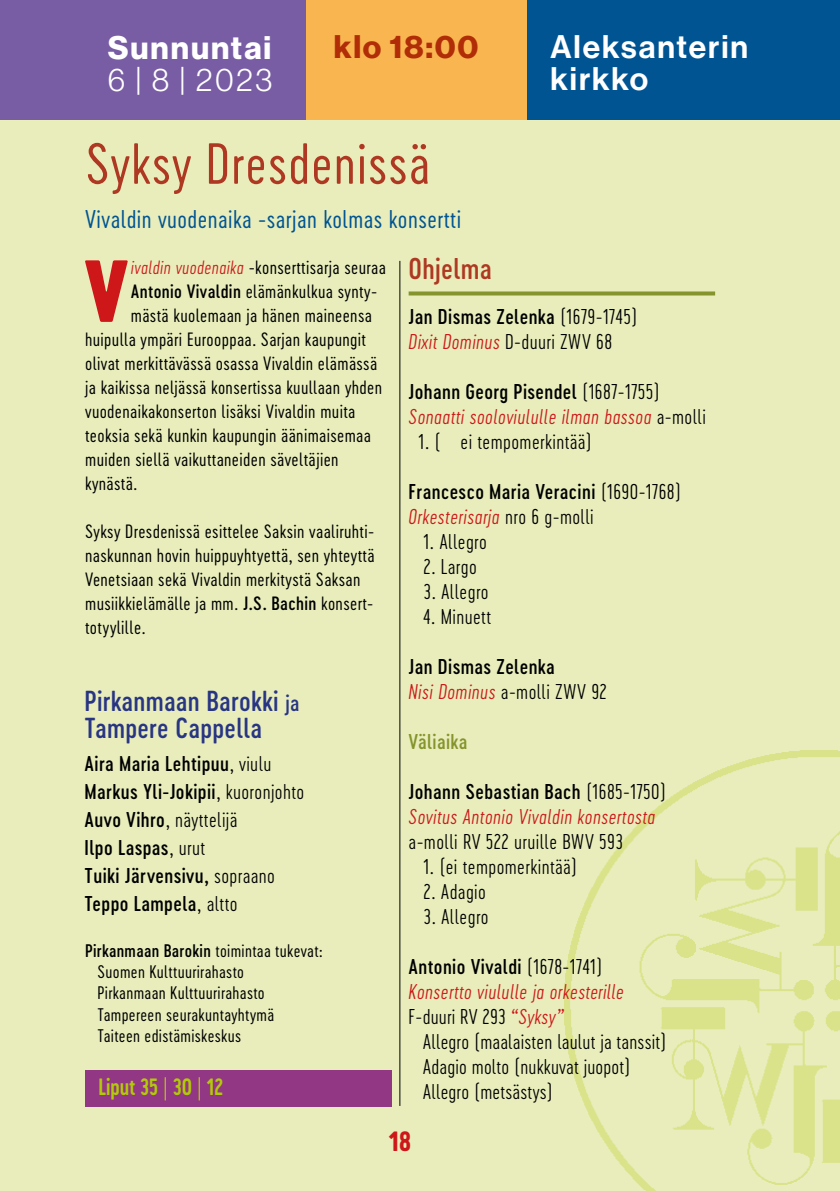
<style>
.page{position:relative;width:840px;height:1191px;background:#fff}
.page>*{position:absolute;margin:0;border:0;box-sizing:border-box;transform-origin:0 0}
.t1{font:82px "Cervo Neue Black Neue";color:#cd1719}
.t2{font:54px "Cervo Neue Light Neue";letter-spacing:.02em;color:#ae3822}
.t3{font:32px/32px "N Haas Grotesk DS Std 65 Md";letter-spacing:.06em;color:#fff}
.t4{font:32px "N Haas Grotesk DS Std 75 Bd";letter-spacing:.06em;color:#fff}
.t5{font:32px "N Haas Grotesk DS Std 45 Lt";color:#fff}
.t6{font:32px "N Haas Grotesk DS Std 75 Bd";letter-spacing:.05em;color:#b02d08}
.t7{font:28px "Cervo Neue Medium Neue";letter-spacing:.01em;color:#ae3822}
.t8{font:27px/27px "Cervo Neue Medium Neue";letter-spacing:.01em;color:#283583}
.t9{font:26px "Cervo Neue Bold Neue";color:#cd1719}
.t10{font:24px "Cervo Neue Light Neue";letter-spacing:.02em;color:#005492}
.t11{font:22px "Cervo Neue Semi Bold Neue";color:#b2cb07;scale:.93 1}
.t12{font:20px/28px "Cervo Neue Medium Neue";letter-spacing:.02em;color:#000}
.t13{font:20px/25px "Cervo Neue Extra Light Neue";letter-spacing:.02em;color:#000}
.t14{font:italic 20px/25px "Cervo Neue Extra Light Neue";letter-spacing:.02em;color:#cd1719}
.t15{font:20px "Cervo Neue Medium Neue";letter-spacing:.02em;color:#85942c}
.t16{font:18px/24px "Cervo Neue Light Neue";letter-spacing:.02em;color:#000}
.t17{font:17px/21.2px "Cervo Neue Light Neue";letter-spacing:.02em;color:#000}
.t18{font:17px "Cervo Neue Medium Neue";letter-spacing:.02em;color:#000}
.s1{font-family:"Cervo Neue Extra Light Neue";font-style:italic;color:#cd1719}
.s2{font-family:"Cervo Neue Medium Neue"}
.s3{font-size:21.6px}
.s4{font-family:"Cervo Neue Extra Light Neue"}
.s5{font-family:"Cervo Neue Light Neue"}
.s6{font-style:normal;color:#000}
.s7{font-style:italic;color:#cd1719}
</style>
<div class="page">
<div style="left:0;top:0;width:839px;height:1191px;background:#e8edbb"></div>
<div style="left:0;top:0;width:306px;height:119px;background:#785da4"></div>
<div style="left:306px;top:0;width:221px;height:119px;background:#f9b650"></div>
<div style="left:527px;top:0;width:312px;height:119px;background:#005492"></div>
<hr style="left:399px;top:261px;width:1px;height:845px;background:#000">
<div style="left:85px;top:1069px;width:307px;height:37px;background:#923783"></div>
<svg style="left:408px;top:291px;width:306px;height:4px"></svg>
<img style="left:564px;top:750px;width:275px;height:441px">
<h3 class="t4" style="left:108px;top:29px;width:165px">Sunnuntai</h3>
<h3 class="t5" style="left:108px;top:62px;width:166px">6 | 8 | 2023</h3>
<h3 class="t6" style="left:334px;top:28px;width:146px">klo 18:00</h3>
<h3 class="t3" style="left:550px;top:31px;width:199px">Aleksanterin kirkko</h3>
<h2 class="t2" style="left:85px;top:129px;width:346px">Syksy Dresdenissä</h2>
<h3 class="t10" style="left:85px;top:204px;width:377px">Vivaldin vuodenaika -sarjan kolmas konsertti</h3>
<h1 class="t1" style="left:83px;top:232px;width:47px">V</h1>
<p class="t16" style="left:131px;top:255px;width:256px"><span class="s1">ivaldin vuodenaika</span> -konserttisarja seuraa</p>
<p class="t16" style="left:131px;top:279px;width:248px"><span class="s2">Antonio Vivaldin</span> elämänkulkua synty-</p>
<p class="t16" style="left:131px;top:303px;width:242px">mästä kuolemaan ja hänen maineensa</p>
<p class="t16" style="left:85px;top:327px;width:282px">huipulla ympäri Eurooppaa. Sarjan kaupungit</p>
<p class="t16" style="left:85px;top:351px;width:293px">olivat merkittävässä osassa Vivaldin elämässä</p>
<p class="t16" style="left:85px;top:375px;width:298px">ja kaikissa neljässä konsertissa kuullaan yhden</p>
<p class="t16" style="left:85px;top:399px;width:271px">vuodenaikakonserton lisäksi Vivaldin muita</p>
<p class="t16" style="left:85px;top:423px;width:287px">teoksia sekä kunkin kaupungin äänimaisemaa</p>
<p class="t16" style="left:85px;top:447px;width:255px">muiden siellä vaikuttaneiden säveltäjien</p>
<p class="t16" style="left:85px;top:471px;width:54px">kynästä.</p>
<p class="t16" style="left:85px;top:519px;width:291px">Syksy Dresdenissä esittelee Saksin vaaliruhti&shy;naskunnan hovin huippuyhtyettä, sen yhteyttä Venetsiaan sekä Vivaldin merkitystä Saksan musiikkielämälle ja mm. <span class="s2">J.S. Bachin</span> konsert&shy;totyylille.</p>
<h3 class="t8" style="left:85px;top:687px;width:216px">Pirkanmaan Barokki <span class="s3">ja<br></span>Tampere Cappella</h3>
<p class="t12" style="left:85px;top:749px;width:221px">Aira Maria Lehtipuu<span class="s4">, viulu<br></span>Markus Yli-Jokipii<span class="s4">, kuoronjohto</span></p>
<p class="t13" style="left:85px;top:807px;width:154px"><span class="s2">Auvo Vihro</span>, näyttelijä</p>
<p class="t12" style="left:85px;top:833px;width:192px">Ilpo Laspas<span class="s4">, urut<br></span>Tuiki Järvensivu, <span class="s4">sopraano<br></span>Teppo Lampela<span class="s4">, altto</span></p>
<p class="t18" style="left:85px;top:939px;width:239px">Pirkanmaan Barokin <span class="s5">toimintaa tukevat:</span></p>
<p class="t17" style="left:98px;top:961px;width:178px">Suomen Kulttuurirahasto<br>Pirkanmaan Kulttuurirahasto<br>Tampereen seurakuntayhtymä<br>Taiteen edistämiskeskus</p>
<p class="t11" style="left:98px;top:1072px;width:136px">Liput 35 | 30 | 12</p>
<h3 class="t7" style="left:408px;top:250px;width:85px">Ohjelma</h3>
<p class="t12" style="left:408px;top:302px;width:230px">Jan Dismas Zelenka <span class="s4">(1679-1745)</span></p>
<p class="t14" style="left:408px;top:328px;width:205px">Dixit Dominus <span class="s6">D-duuri ZWV 68</span></p>
<p class="t12" style="left:408px;top:377px;width:253px">Johann Georg Pisendel <span class="s4">(1687-1755)</span></p>
<p class="t14" style="left:408px;top:403px;width:298px">Sonaatti sooloviululle ilman bassoa <span class="s6">a-molli</span></p>
<p class="t13" style="left:418px;top:428px;width:175px">1. ( ei tempomerkintää)</p>
<p class="t12" style="left:408px;top:477px;width:274px">Francesco Maria Veracini <span class="s4">(1690-1768)</span></p>
<p class="t14" style="left:408px;top:503px;width:186px">Orkesterisarja <span class="s6">nro 6 g-molli</span></p>
<p class="t13" style="left:423px;top:528px;width:65px">1. Allegro</p>
<p class="t13" style="left:423px;top:553px;width:55px">2. Largo</p>
<p class="t13" style="left:423px;top:578px;width:67px">3. Allegro</p>
<p class="t13" style="left:423px;top:603px;width:69px">4. Minuett</p>
<p class="t12" style="left:408px;top:652px;width:148px">Jan Dismas Zelenka</p>
<p class="t13" style="left:408px;top:678px;width:199px"><span class="s7">Nisi Dominus</span> a-molli ZWV 92</p>
<p class="t15" style="left:408px;top:728px;width:60px">Väliaika</p>
<p class="t12" style="left:408px;top:777px;width:259px">Johann Sebastian Bach <span class="s4">(1685-1750)</span></p>
<p class="t14" style="left:408px;top:803px;width:248px">Sovitus Antonio Vivaldin konsertosta</p>
<p class="t13" style="left:408px;top:828px;width:216px">a-molli RV 522 uruille BWV 593</p>
<p class="t13" style="left:423px;top:853px;width:155px">1. (ei tempomerkintää)</p>
<p class="t13" style="left:423px;top:878px;width:64px">2. Adagio</p>
<p class="t13" style="left:423px;top:903px;width:67px">3. Allegro</p>
<p class="t12" style="left:408px;top:952px;width:195px">Antonio Vivaldi <span class="s4">(1678-1741)</span></p>
<p class="t14" style="left:408px;top:978px;width:216px">Konsertto viululle ja orkesterille<br><span class="s6">F-duuri RV 293</span> “Syksy”</p>
<p class="t13" style="left:422px;top:1028px;width:245px">Allegro (maalaisten laulut ja tanssit)<br>Adagio molto (nukkuvat juopot)<br>Allegro (metsästys)</p>
<h3 class="t9" style="left:388px;top:1123px;width:24px">18</h3>
</div>
